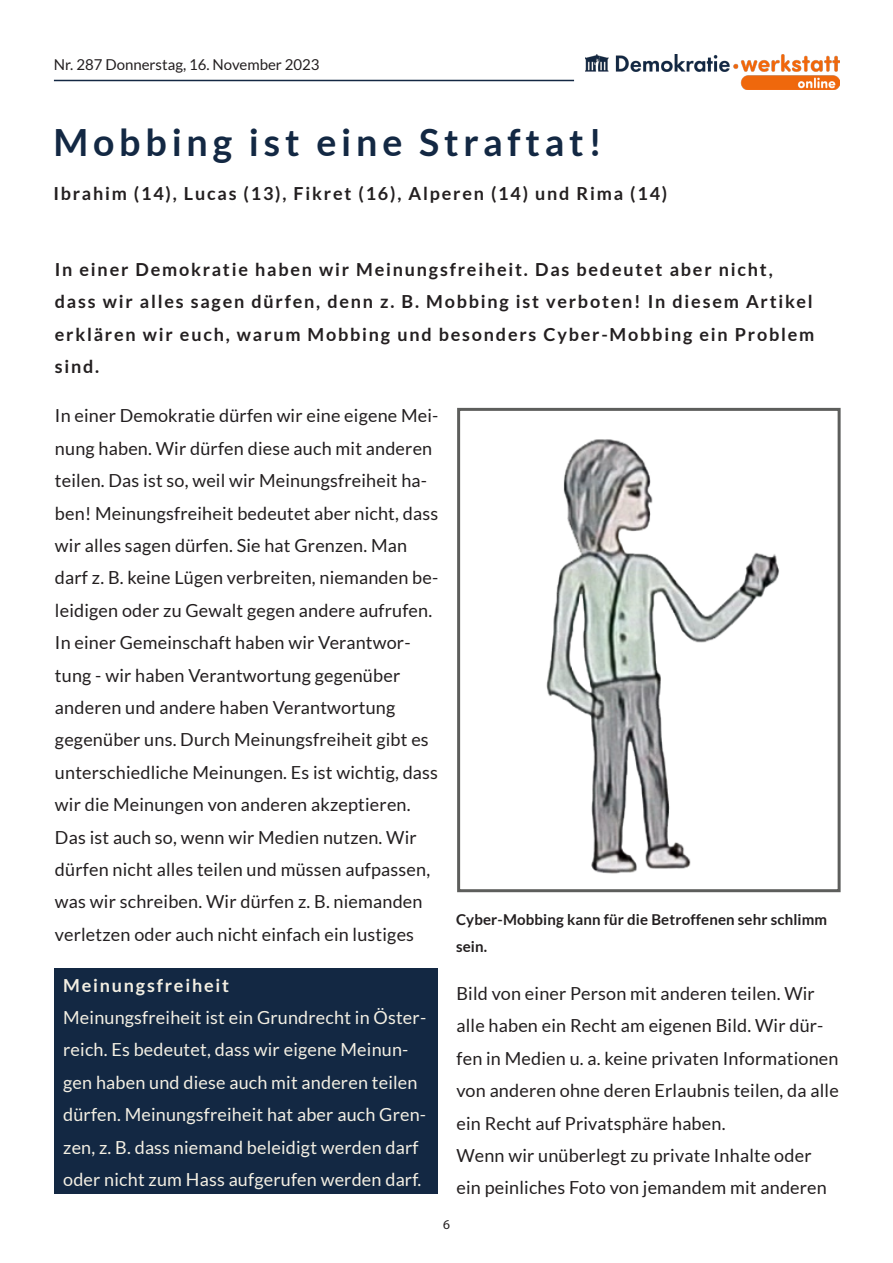
<style>
.page{position:relative;width:893px;height:1263px;background:#fff}
.page>*{position:absolute;margin:0;border:0;box-sizing:border-box;transform-origin:0 0}
.t1{font:700 37.5px "Lato";letter-spacing:.13em;color:#132843}
.t2{font:18px/32.4px "Lato";letter-spacing:.01em;color:#231f20}
.t3{font:700 18px/32.4px "Lato";letter-spacing:.1em;color:#231f20}
.t4{font:18px/32.4px "Lato";letter-spacing:.01em;color:#f3efe3}
.t5{font:700 18px "Lato";letter-spacing:.1em;color:#f3efe3}
.t6{font:700 15px/27px "Lato";letter-spacing:.01em;color:#231f20}
.t7{font:15px "Lato";color:#231f20}
.t8{font:13.5px "Myriad Pro";color:#231f20}
</style>
<div class="page">
<hr style="left:54px;top:80px;width:520px;height:1px;background:#132843">
<img style="left:586px;top:54px;width:254px;height:35px">
<img style="left:546px;top:439px;width:234px;height:435px">
<div style="left:457px;top:408px;width:384px;height:484px;border:3px solid #5d5e5c"></div>
<div style="left:55px;top:968px;width:383px;height:226px;background:#132843"></div>
<p class="t7" style="left:54px;top:56px;width:267px">Nr. 287 Donnerstag, 16. November 2023</p>
<p class="t1" style="left:54px;top:121px;width:550px">Mobbing ist eine Straftat!</p>
<p class="t3" style="left:53px;top:177px;width:615px">Ibrahim (14), Lucas (13), Fikret (16), Alperen (14) und Rima (14)</p>
<p class="t3" style="left:55px;top:253px;width:761px">In einer Demokratie haben wir Meinungsfreiheit. Das bedeutet aber nicht, dass wir alles sagen dürfen, denn z. B. Mobbing ist verboten! In diesem Artikel erklären wir euch, warum Mobbing und besonders Cyber-Mobbing ein Problem sind.</p>
<p class="t2" style="left:55px;top:399px;width:385px">In einer Demokratie dürfen wir eine eigene Mei&shy;nung haben. Wir dürfen diese auch mit anderen teilen. Das ist so, weil wir Meinungsfreiheit ha&shy;ben! Meinungsfreiheit bedeutet aber nicht, dass wir alles sagen dürfen. Sie hat Grenzen. Man darf z. B. keine Lügen verbreiten, niemanden be&shy;leidigen oder zu Gewalt gegen andere aufrufen.<br>In einer Gemeinschaft haben wir Verantwor&shy;tung - wir haben Verantwortung gegenüber anderen und andere haben Verantwortung gegenüber uns. Durch Meinungsfreiheit gibt es unterschiedliche Meinungen. Es ist wichtig, dass wir die Meinungen von anderen akzeptieren.<br>Das ist auch so, wenn wir Medien nutzen. Wir dürfen nicht alles teilen und müssen aufpassen, was wir schreiben. Wir dürfen z. B. niemanden verletzen oder auch nicht einfach ein lustiges</p>
<p class="t5" style="left:63px;top:975px;width:167px">Meinungsfreiheit</p>
<p class="t4" style="left:63px;top:1001px;width:365px">Meinungsfreiheit ist ein Grundrecht in Öster&shy;reich. Es bedeutet, dass wir eigene Meinun&shy;gen haben und diese auch mit anderen teilen dürfen. Meinungsfreiheit hat aber auch Gren&shy;zen, z. B. dass niemand beleidigt werden darf oder nicht zum Hass aufgerufen werden darf.</p>
<p class="t6" style="left:456px;top:905px;width:373px">Cyber-Mobbing kann für die Betroffenen sehr schlimm sein.</p>
<p class="t2" style="left:456px;top:977px;width:384px">Bild von einer Person mit anderen teilen. Wir alle haben ein Recht am eigenen Bild. Wir dür&shy;fen in Medien u. a. keine privaten Informationen von anderen ohne deren Erlaubnis teilen, da alle ein Recht auf Privatsphäre haben.<br>Wenn wir unüberlegt zu private Inhalte oder ein peinliches Foto von jemandem mit anderen</p>
<p class="t8" style="left:443px;top:1216px;width:8px">6</p>
</div>
